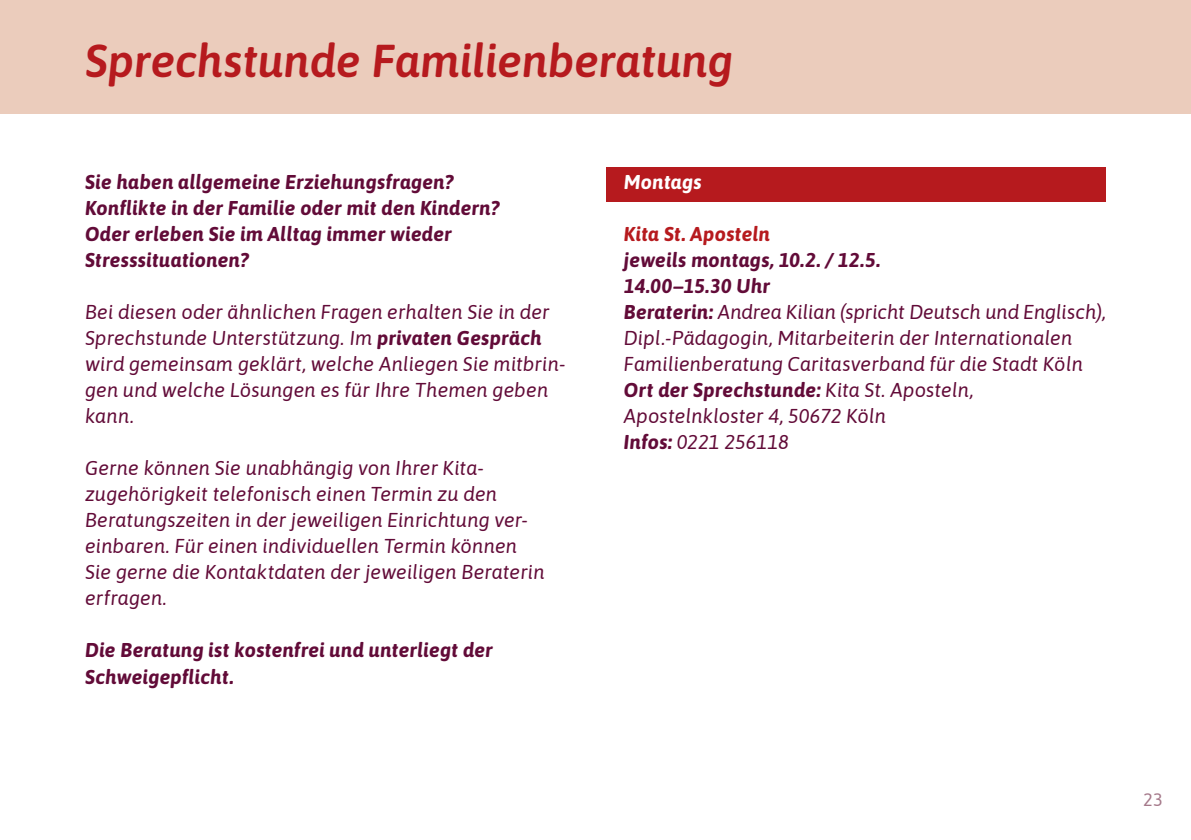
<style>
.page{position:relative;width:1191px;height:840px;background:#fff}
.page>*{position:absolute;margin:0;border:0;box-sizing:border-box;transform-origin:0 0}
.t1{font:italic 600 46px "Asap";color:#b61a1e}
.t2{font:italic 20px/26px "Asap";letter-spacing:.005em;color:#620b38}
.t3{font:italic 700 20px/26px "Asap";letter-spacing:.015em;color:#620b38}
.t4{font:italic 700 20px "Asap";letter-spacing:.01em;color:#b61a1e}
.t5{font:italic 700 20px "Asap";letter-spacing:.015em;color:#fff}
.t6{font:18px "Asap";color:#a5798a}
.s1{font-weight:700}
</style>
<div class="page">
<div style="left:0;top:0;width:1191px;height:113px;background:#ebccbc"></div>
<div style="left:607px;top:167px;width:499px;height:34px;background:#b61a1e"></div>
<h1 class="t1" style="left:85px;top:30px;width:649px">Sprechstunde Familienberatung</h1>
<p class="t3" style="left:85px;top:168px;width:416px">Sie haben allgemeine Erziehungsfragen?<br>Konflikte in der Familie oder mit den Kindern?<br>Oder erleben Sie im Alltag immer wieder Stresssituationen?</p>
<p class="t2" style="left:85px;top:298px;width:482px">Bei diesen oder ähnlichen Fragen erhalten Sie in der Sprechstunde Unterstützung. Im <span class="s1">privaten Gespräch </span>wird gemeinsam geklärt, welche Anliegen Sie mitbrin&shy;gen und welche Lösungen es für Ihre Themen geben kann.</p>
<p class="t2" style="left:85px;top:454px;width:461px">Gerne können Sie unabhängig von Ihrer Kita&shy;zugehörigkeit telefonisch einen Termin zu den Beratungszeiten in der jeweiligen Einrichtung ver&shy;einbaren. Für einen individuellen Termin können Sie gerne die Kontaktdaten der jeweiligen Beraterin erfragen.</p>
<p class="t3" style="left:85px;top:636px;width:409px">Die Beratung ist kostenfrei und unterliegt der<br>Schweigepflicht.</p>
<p class="t5" style="left:624px;top:168px;width:80px">Montags</p>
<p class="t4" style="left:624px;top:220px;width:148px">Kita St. Aposteln</p>
<p class="t2" style="left:624px;top:246px;width:483px"><span class="s1">jeweils montags, 10.2. / 12.5.<br>14.00–15.30 Uhr<br>Beraterin:</span> Andrea Kilian (spricht Deutsch und Englisch), Dipl.-Pädagogin, Mitarbeiterin der Internationalen Familienberatung Caritasverband für die Stadt Köln <span class="s1">Ort der Sprechstunde:</span> Kita St. Aposteln, Apostelnkloster 4, 50672 Köln<br><span class="s1">Infos:</span> 0221 256118</p>
<p class="t6" style="left:1143px;top:786px;width:21px">23</p>
</div>
